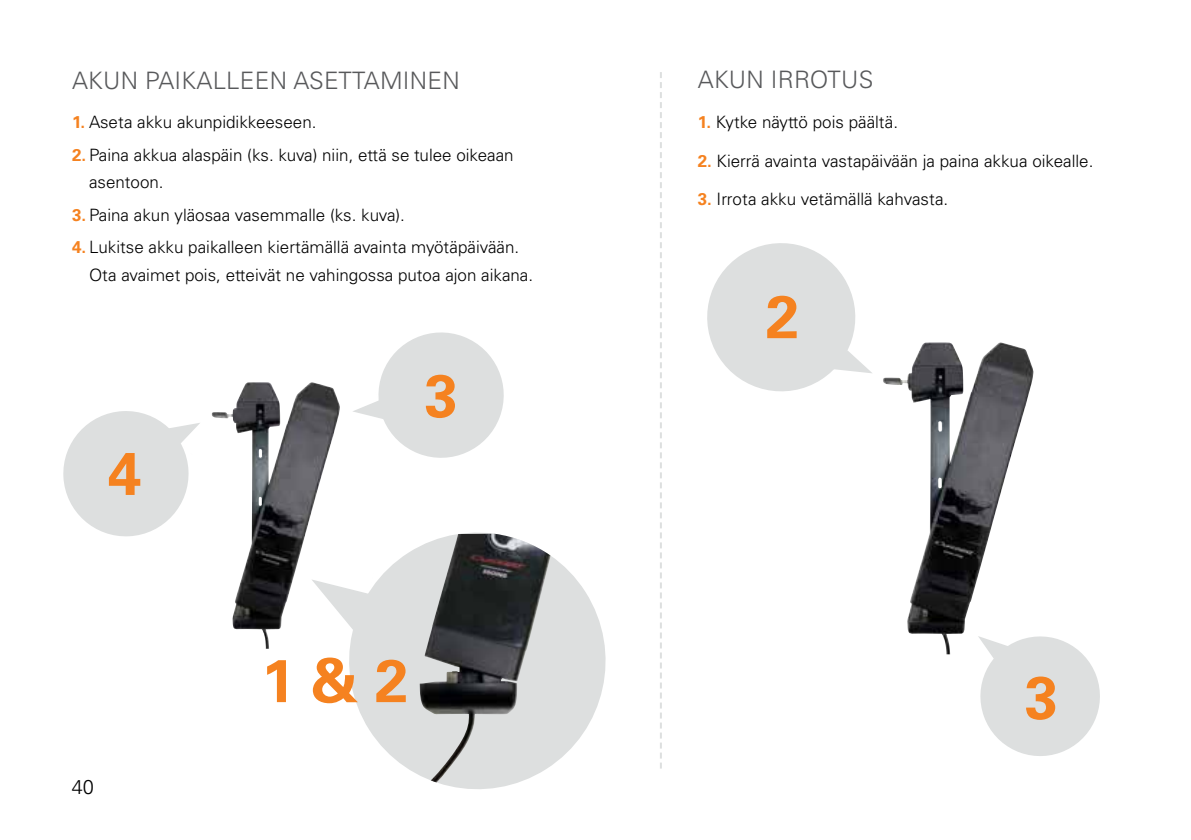
<style>
.page{position:relative;width:1191px;height:840px;background:#fff}
.page>*{position:absolute;margin:0;border:0;box-sizing:border-box;transform-origin:0 0}
.t1{font:700 60px "Univers LT Std";color:#f58220}
.t2{font:300 24px "Univers LT Std";letter-spacing:.01em;color:#58595b}
.t3{font:300 20px "Univers LT Std";color:#000}
.t4{font:300 17px/27px "Univers LT Std";color:#000}
.s1{font-weight:700;color:#f58220}
</style>
<div class="page">
<svg style="left:980px;top:636px;width:120px;height:120px"></svg>
<svg style="left:707px;top:243px;width:165px;height:149px"></svg>
<svg style="left:349px;top:532px;width:257px;height:257px;fill:#dddfdf"></svg>
<img style="left:419px;top:533px;width:132px;height:249px">
<svg style="left:340px;top:553px;width:39px;height:117px"></svg>
<svg style="left:353px;top:332px;width:151px;height:126px"></svg>
<svg style="left:63px;top:411px;width:137px;height:126px"></svg>
<img style="left:212px;top:382px;width:128px;height:266px">
<img style="left:883px;top:342px;width:150px;height:312px">
<svg style="left:660px;top:72px;width:2px;height:696px"></svg>
<h2 class="t2" style="left:72px;top:66px;width:389px">AKUN PAIKALLEEN ASETTAMINEN</h2>
<p class="t4" style="left:72px;top:109px;width:246px"><span class="s1">1.</span> Aseta akku akunpidikkeeseen.</p>
<p class="t4" style="left:89px;top:141px;width:426px;text-indent:-17px"><span class="s1">2.</span> Paina akkua alaspäin (ks. kuva) niin, että se tulee oikeaan asentoon.</p>
<p class="t4" style="left:72px;top:201px;width:334px"><span class="s1">3.</span> Paina akun yläosaa vasemmalle (ks. kuva).</p>
<p class="t4" style="left:89px;top:234px;width:446px;text-indent:-17px"><span class="s1">4.</span> Lukitse akku paikalleen kiertämällä avainta myötäpäivään.<br>Ota avaimet pois, etteivät ne vahingossa putoa ajon aikana.</p>
<h1 class="t1" style="left:108px;top:438px;width:35px">4</h1>
<p class="t3" style="left:72px;top:774px;width:24px">40</p>
<h1 class="t1" style="left:424px;top:360px;width:35px">3</h1>
<h1 class="t1" style="left:261px;top:645px;width:148px">1 &amp; 2</h1>
<h2 class="t2" style="left:697px;top:65px;width:177px">AKUN IRROTUS</h2>
<p class="t4" style="left:697px;top:109px;width:202px"><span class="s1">1.</span> Kytke näyttö pois päältä.</p>
<p class="t4" style="left:697px;top:147px;width:397px"><span class="s1">2.</span> Kierrä avainta vastapäivään ja paina akkua oikealle.</p>
<p class="t4" style="left:697px;top:185px;width:252px"><span class="s1">3.</span> Irrota akku vetämällä kahvasta.</p>
<h1 class="t1" style="left:765px;top:282px;width:35px">2</h1>
<h1 class="t1" style="left:1024px;top:662px;width:35px">3</h1>
</div>
